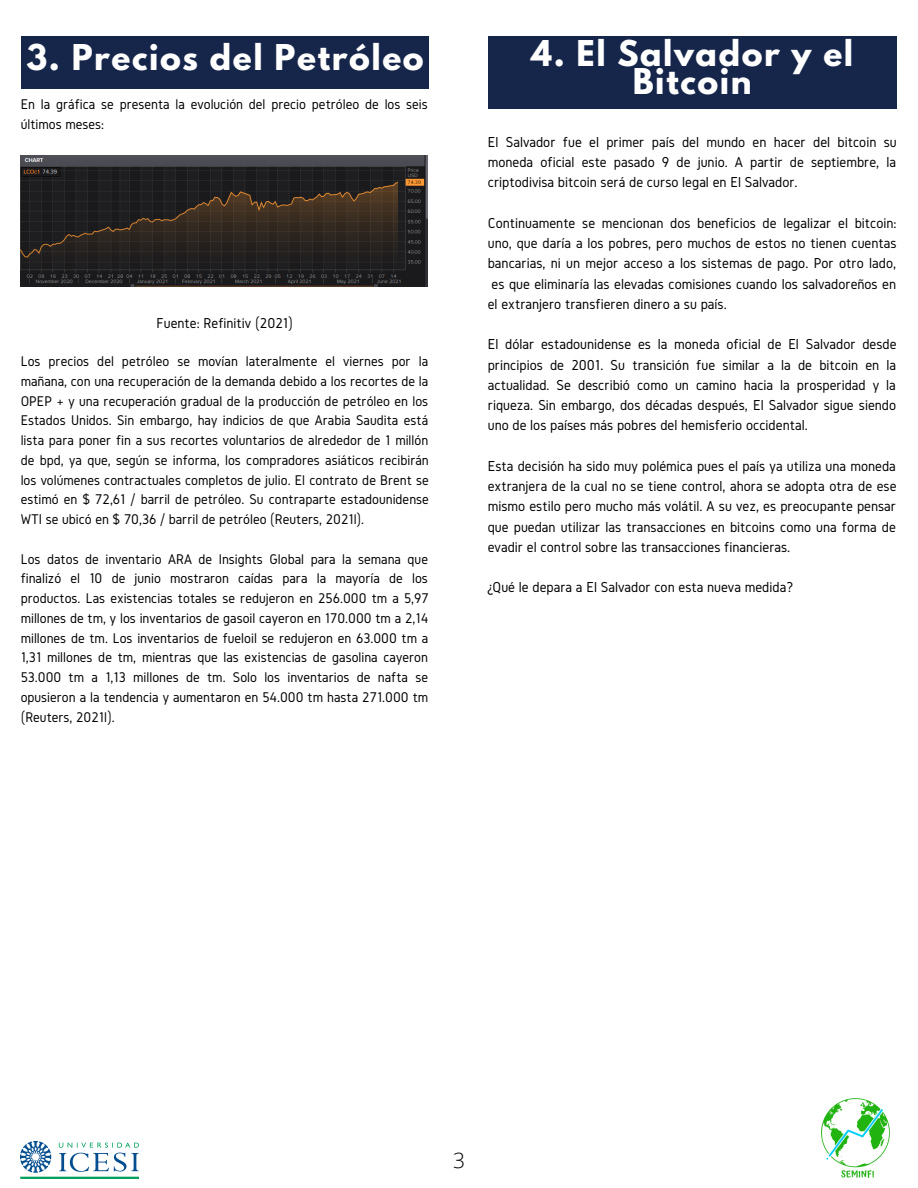
<style>
.page{position:relative;width:918px;height:1188px;background:#fff}
.page>*{position:absolute;margin:0;border:0;box-sizing:border-box;transform-origin:0 0}
.t1{font:700 31.5px/28.2px "League Spartan";letter-spacing:.05em;color:#fff;text-align:center}
.t2{font:300 21px "Open Sans";color:#000}
.t3{font:15px/20.2px "Gidole";color:#000;text-align:justify}
.t4{font:14.85px "Gidole";color:#000}
.t5{font:14.7px/19.8px "Gidole";color:#000;text-align:justify}
</style>
<div class="page">
<img style="left:821px;top:1098px;width:69px;height:80px">
<div style="left:488px;top:36px;width:409px;height:72px;background:#16264b"></div>
<div style="left:21px;top:36px;width:408px;height:53px;background:#16264b"></div>
<img style="left:21px;top:1141px;width:118px;height:38px">
<img style="left:21px;top:156px;width:407px;height:130px">
<p class="t1" style="left:26px;top:48px;width:399px">3. Precios del Petróleo</p>
<p class="t5" style="left:21px;top:94px;width:409px">En la gráfica se presenta la evolución del precio petróleo de los seis últimos meses:</p>
<p class="t4" style="left:157px;top:315px;width:138px">Fuente: Refinitiv (2021)</p>
<p class="t5" style="left:21px;top:351px;width:410px">Los precios del petróleo se movían lateralmente el viernes por la mañana, con una recuperación de la demanda debido a los recortes de la OPEP + y una recuperación gradual de la producción de petróleo en los Estados Unidos. Sin embargo, hay indicios de que Arabia Saudita está lista para poner fin a sus recortes voluntarios de alrededor de 1 millón de bpd, ya que, según se informa, los compradores asiáticos recibirán los volúmenes contractuales completos de julio. El contrato de Brent se estimó en $ 72,61 / barril de petróleo. Su contraparte estadounidense WTI se ubicó en $ 70,36 / barril de petróleo (Reuters, 2021l).</p>
<p class="t5" style="left:21px;top:549px;width:410px">Los datos de inventario ARA de Insights Global para la semana que finalizó el 10 de junio mostraron caídas para la mayoría de los productos. Las existencias totales se redujeron en 256.000 tm a 5,97 millones de tm, y los inventarios de gasoil cayeron en 170.000 tm a 2,14 millones de tm. Los inventarios de fueloil se redujeron en 63.000 tm a 1,31 millones de tm, mientras que las existencias de gasolina cayeron 53.000 tm a 1,13 millones de tm. Solo los inventarios de nafta se opusieron a la tendencia y aumentaron en 54.000 tm hasta 271.000 tm (Reuters, 2021l).</p>
<p class="t1" style="left:531px;top:43px;width:324px">4. El Salvador y el<br>Bitcoin</p>
<p class="t3" style="left:488px;top:132px;width:410px">El Salvador fue el primer país del mundo en hacer del bitcoin su moneda oficial este pasado 9 de junio. A partir de septiembre, la criptodivisa bitcoin será de curso legal en El Salvador.</p>
<p class="t3" style="left:488px;top:213px;width:410px">Continuamente se mencionan dos beneficios de legalizar el bitcoin: uno, que daría a los pobres, pero muchos de estos no tienen cuentas bancarias, ni un mejor acceso a los sistemas de pago. Por otro lado, es que eliminaría las elevadas comisiones cuando los salvadoreños en el extranjero transfieren dinero a su país.</p>
<p class="t3" style="left:488px;top:334px;width:410px">El dólar estadounidense es la moneda oficial de El Salvador desde principios de 2001. Su transición fue similar a la de bitcoin en la actualidad. Se describió como un camino hacia la prosperidad y la riqueza. Sin embargo, dos décadas después, El Salvador sigue siendo uno de los países más pobres del hemisferio occidental.</p>
<p class="t3" style="left:488px;top:456px;width:410px">Esta decisión ha sido muy polémica pues el país ya utiliza una moneda extranjera de la cual no se tiene control, ahora se adopta otra de ese mismo estilo pero mucho más volátil. A su vez, es preocupante pensar que puedan utilizar las transacciones en bitcoins como una forma de evadir el control sobre las transacciones financieras.</p>
<p class="t3" style="left:488px;top:577px;width:307px">¿Qué le depara a El Salvador con esta nueva medida?</p>
<p class="t2" style="left:453px;top:1146px;width:13px">3</p>
</div>
